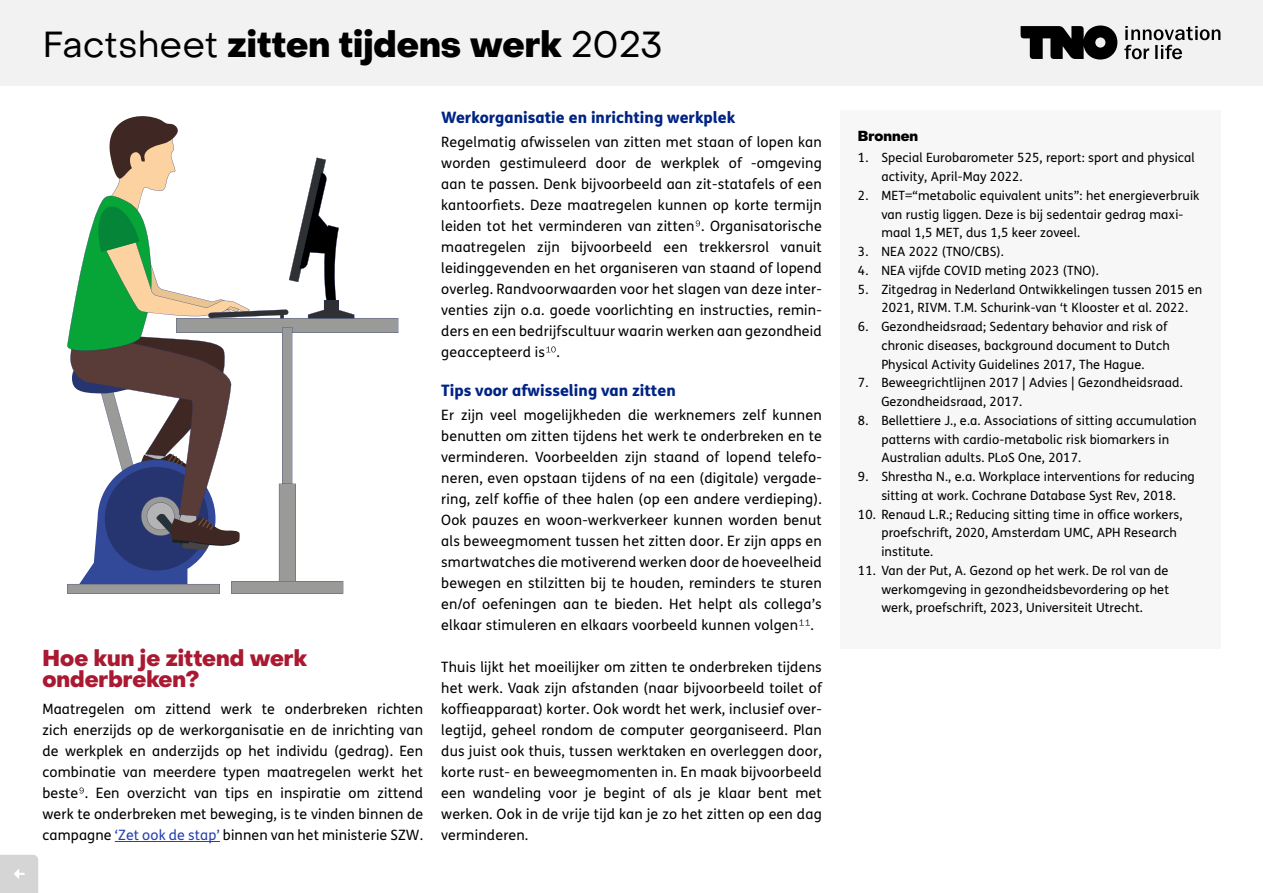
<style>
.page{position:relative;width:1263px;height:893px;background:#fff}
.page>*{position:absolute;margin:0;border:0;box-sizing:border-box;transform-origin:0 0}
.t1{font:800 36px "Object Sans";color:#000}
.H2_Paragraaf{font:800 22.5px/21px "Object Sans";color:#aa1932}
.H3_Tussenkop{font:800 15.75px "FS Me";color:#002484}
.P_Body{font:14.25px/21px "FS Me";letter-spacing:.015em;color:#000;text-align:justify}
.H4_Bronnen_kop{font:800 14.25px "Object Sans";color:#000}
.t2{font:12.75px/18.8px "FS Me";letter-spacing:.01em;color:#000}
.s1{font-weight:400}
.s2{color:#2940b1}
</style>
<div class="page">
<div style="left:0;top:0;width:1263px;height:85px;background:#f2f2f2"></div>
<svg style="left:1020px;top:26px;width:97px;height:34px"></svg>
<svg style="left:1124px;top:26px;width:96px;height:33px"></svg>
<svg style="left:67px;top:116px;width:331px;height:478px"></svg>
<svg style="left:0;top:855px;width:38px;height:38px"></svg>
<hr style="left:115px;top:841px;width:105px;height:1px;background:#2940b1">
<svg style="left:79px;top:787px;width:5px;height:6px"></svg>
<svg style="left:696px;top:220px;width:4px;height:6px"></svg>
<svg style="left:546px;top:346px;width:10px;height:6px"></svg>
<svg style="left:799px;top:619px;width:11px;height:7px"></svg>
<div style="left:840px;top:111px;width:380px;height:538px;background:#f7f7f7"></div>
<h1 class="t1" style="left:43px;top:22px;width:621px"><span class="s1">Factsheet</span> zitten tijdens werk <span class="s1">2023</span></h1>
<h2 class="H2_Paragraaf" style="left:43px;top:648px;width:266px">Hoe kun je zittend werk onderbreken?</h2>
<p class="P_Body" style="left:43px;top:698px;width:382px">Maatregelen om zittend werk te onderbreken richten zich enerzijds op de werkorganisatie en de inrichting van de werkplek en anderzijds op het individu (gedrag). Een combinatie van meerdere typen maatregelen werkt het beste . Een overzicht van tips en inspiratie om zittend werk te onderbreken met beweging, is te vinden binnen de campagne <span class="s2">‘Zet ook de stap’</span> binnen van het ministerie SZW.</p>
<h3 class="H3_Tussenkop" style="left:441px;top:105px;width:295px">Werkorganisatie en inrichting werkplek</h3>
<p class="P_Body" style="left:441px;top:131px;width:382px">Regelmatig afwisselen van zitten met staan of lopen kan worden gestimuleerd door de werkplek of -omgeving aan te passen. Denk bijvoorbeeld aan zit-statafels of een kantoorfiets. Deze maatregelen kunnen op korte termijn leiden tot het verminderen van zitten . Organisatorische maatregelen zijn bijvoorbeeld een trekkersrol vanuit leidinggevenden en het organiseren van staand of lopend overleg. Randvoorwaarden voor het slagen van deze inter&shy;venties zijn o.a. goede voorlichting en instructies, remin&shy;ders en een bedrijfscultuur waarin werken aan gezondheid geaccepteerd is .</p>
<h3 class="H3_Tussenkop" style="left:441px;top:378px;width:236px">Tips voor afwisseling van zitten</h3>
<p class="P_Body" style="left:441px;top:404px;width:382px">Er zijn veel mogelijkheden die werknemers zelf kunnen benutten om zitten tijdens het werk te onderbreken en te verminderen. Voorbeelden zijn staand of lopend telefo&shy;neren, even opstaan tijdens of na een (digitale) vergade&shy;ring, zelf koffie of thee halen (op een andere verdieping).<br>Ook pauzes en woon-werkverkeer kunnen worden benut als beweegmoment tussen het zitten door. Er zijn apps en smartwatches die motiverend werken door de hoeveelheid bewegen en stilzitten bij te houden, reminders te sturen en/of oefeningen aan te bieden. Het helpt als collega’s elkaar stimuleren en elkaars voorbeeld kunnen volgen .</p>
<p class="P_Body" style="left:441px;top:656px;width:382px">Thuis lijkt het moeilijker om zitten te onderbreken tijdens het werk. Vaak zijn afstanden (naar bijvoorbeeld toilet of koffieapparaat) korter. Ook wordt het werk, inclusief over&shy;legtijd, geheel rondom de computer georganiseerd. Plan dus juist ook thuis, tussen werktaken en overleggen door, korte rust- en beweegmomenten in. En maak bijvoorbeeld een wandeling voor je begint of als je klaar bent met werken. Ook in de vrije tijd kan je zo het zitten op een dag verminderen.</p>
<h4 class="H4_Bronnen_kop" style="left:858px;top:127px;width:62px">Bronnen</h4>
<p class="t2" style="left:881px;top:148px;width:315px;text-indent:-23px">1. Special Eurobarometer 525, report: sport and physical activity, April-May 2022.</p>
<p class="t2" style="left:881px;top:186px;width:320px;text-indent:-23px">2. MET=“metabolic equivalent units”: het energieverbruik van rustig liggen. Deze is bij sedentair gedrag maxi&shy;maal 1,5 MET, dus 1,5 keer zoveel.</p>
<p class="t2" style="left:858px;top:242px;width:147px">3. NEA 2022 (TNO/CBS).</p>
<p class="t2" style="left:858px;top:261px;width:242px">4. NEA vijfde COVID meting 2023 (TNO).</p>
<p class="t2" style="left:881px;top:279px;width:323px;text-indent:-23px">5. Zitgedrag in Nederland Ontwikkelingen tussen 2015 en<br>2021, RIVM. T.M. Schurink-van ‘t Klooster et al. 2022.</p>
<p class="t2" style="left:881px;top:317px;width:290px;text-indent:-23px">6. Gezondheidsraad; Sedentary behavior and risk of chronic diseases, background document to Dutch<br>Physical Activity Guidelines 2017, The Hague.</p>
<p class="t2" style="left:881px;top:373px;width:303px;text-indent:-23px">7. Beweegrichtlijnen 2017 | Advies | Gezondheidsraad.<br>Gezondheidsraad, 2017.</p>
<p class="t2" style="left:881px;top:411px;width:317px;text-indent:-23px">8. Bellettiere J., e.a. Associations of sitting accumulation patterns with cardio-metabolic risk biomarkers in<br>Australian adults. PLoS One, 2017.</p>
<p class="t2" style="left:858px;top:467px;width:338px;text-align:center">9. Shrestha N., e.a. Workplace interventions for reducing sitting at work. Cochrane Database Syst Rev, 2018.</p>
<p class="t2" style="left:881px;top:504px;width:303px;text-indent:-23px">10. Renaud L.R.; Reducing sitting time in office workers, proefschrift, 2020, Amsterdam UMC, APH Research institute.</p>
<p class="t2" style="left:881px;top:561px;width:289px;text-align:justify;text-indent:-23px">11. Van der Put, A. Gezond op het werk. De rol van de werkomgeving in gezondheidsbevordering op het werk, proefschrift, 2023, Universiteit Utrecht.</p>
</div>
